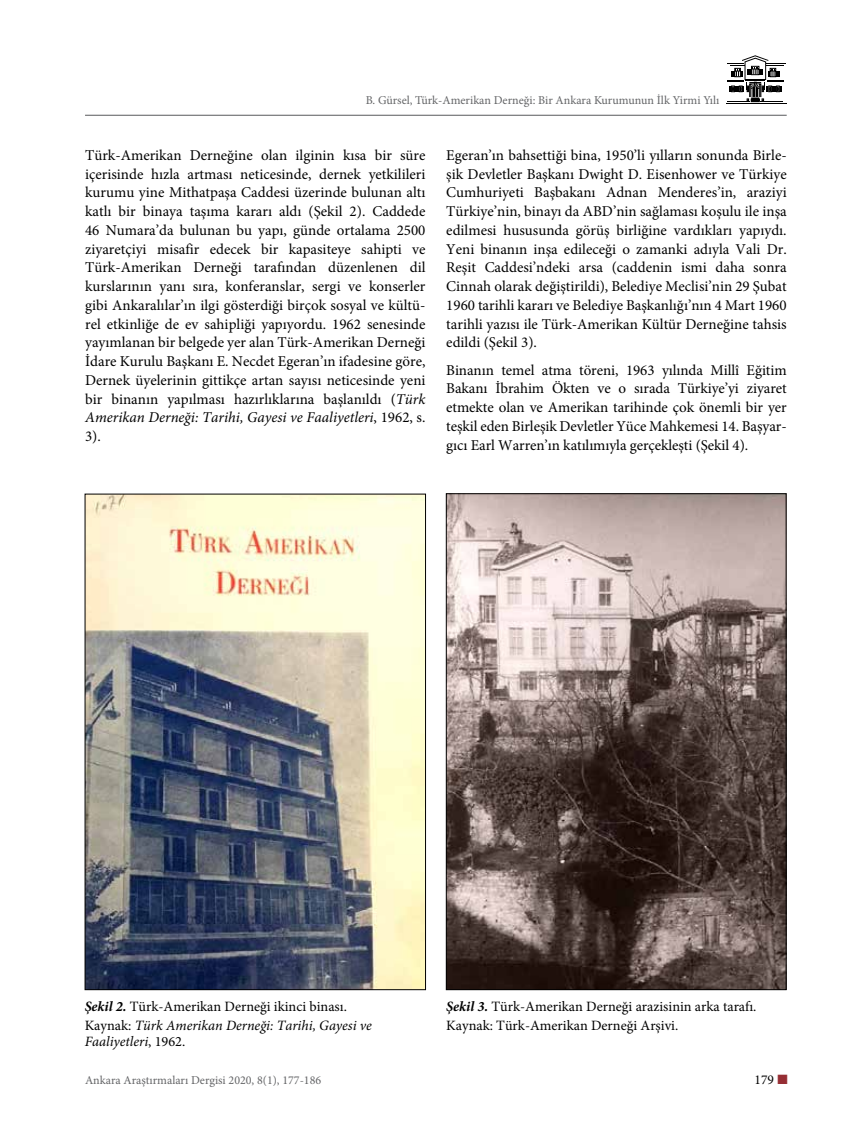
<style>
.page{position:relative;width:842px;height:1127px;background:#fff}
.page>*{position:absolute;margin:0;border:0;box-sizing:border-box;transform-origin:0 0}
.t1{font:15px/18.8px "Minion Pro";color:#000;text-align:justify}
.t2{font:14.25px/18.6px "Minion Pro";color:#000}
.t3{font:italic 14.25px "Minion Pro";color:#000}
.t4{font:13.5px "Minion Pro";color:#000}
.t5{font:12px "Minion Pro";color:#636466}
.s1{font-style:italic}
.s2{font-weight:700;font-style:italic}
.s3{font-style:normal}
.s4{color:#962e34}
</style>
<div class="page">
<hr style="left:85px;top:115px;width:702px;height:1px;background:#58595b">
<hr style="left:726px;top:103px;width:60px;height:1px;background:#000">
<svg style="left:727px;top:55px;width:59px;height:48px"></svg>
<img style="left:87px;top:496px;width:337px;height:492px">
<img style="left:448px;top:495px;width:336px;height:493px">
<p class="t5" style="left:366px;top:92px;width:355px">B. Gürsel, Türk-Amerikan Derneği: Bir Ankara Kurumunun İlk Yirmi Yılı</p>
<p class="t1" style="left:85px;top:146px;width:342px">Türk-Amerikan Derneğine olan ilginin kısa bir süre içerisinde hızla artması neticesinde, dernek yetkilileri kurumu yine Mithatpaşa Caddesi üzerinde bulunan altı katlı bir binaya taşıma kararı aldı (Şekil 2). Caddede 46 Numara’da bulunan bu yapı, günde ortalama 2500 ziyaretçiyi misafir edecek bir kapasiteye sahipti ve Türk-Amerikan Derneği tarafından düzenlenen dil kurslarının yanı sıra, konferanslar, sergi ve konserler gibi Ankaralılar’ın ilgi gösterdiği birçok sosyal ve kültü&shy;rel etkinliğe de ev sahipliği yapıyordu. 1962 senesinde yayımlanan bir belgede yer alan Türk-Amerikan Derneği İdare Kurulu Başkanı E. Necdet Egeran’ın ifadesine göre, Dernek üyelerinin gittikçe artan sayısı neticesinde yeni bir binanın yapılması hazırlıklarına başlanıldı (<span class="s1">Türk Amerikan Derneği: Tarihi, Gayesi ve Faaliyetleri</span>, 1962, s.<br>3).</p>
<p class="t1" style="left:446px;top:146px;width:342px">Egeran’ın bahsettiği bina, 1950’li yılların sonunda Birle&shy;şik Devletler Başkanı Dwight D. Eisenhower ve Türkiye Cumhuriyeti Başbakanı Adnan Menderes’in, araziyi Türkiye’nin, binayı da ABD’nin sağlaması koşulu ile inşa edilmesi hususunda görüş birliğine vardıkları yapıydı.<br>Yeni binanın inşa edileceği o zamanki adıyla Vali Dr.<br>Reşit Caddesi’ndeki arsa (caddenin ismi daha sonra Cinnah olarak değiştirildi), Belediye Meclisi’nin 29 Şubat 1960 tarihli kararı ve Belediye Başkanlığı’nın 4 Mart 1960 tarihli yazısı ile Türk-Amerikan Kültür Derneğine tahsis edildi (Şekil 3).</p>
<p class="t1" style="left:446px;top:360px;width:342px">Binanın temel atma töreni, 1963 yılında Millî Eğitim Bakanı İbrahim Ökten ve o sırada Türkiye’yi ziyaret etmekte olan ve Amerikan tarihinde çok önemli bir yer teşkil eden Birleşik Devletler Yüce Mahkemesi 14. Başyar&shy;gıcı Earl Warren’ın katılımıyla gerçekleşti (Şekil 4).</p>
<p class="t2" style="left:85px;top:997px;width:289px"><span class="s2">Şekil 2.</span> Türk-Amerikan Derneği ikinci binası.<br>Kaynak: <span class="s1">Türk Amerikan Derneği: Tarihi, Gayesi ve</span></p>
<p class="t3" style="left:85px;top:1032px;width:102px">Faaliyetleri<span class="s3">, 1962.</span></p>
<p class="t2" style="left:446px;top:997px;width:312px"><span class="s2">Şekil 3.</span> Türk-Amerikan Derneği arazisinin arka tarafı.<br>Kaynak: Türk-Amerikan Derneği Arşivi.</p>
<p class="t5" style="left:85px;top:1072px;width:238px">Ankara Araştırmaları Dergisi 2020, 8(1), 177-186</p>
<p class="t4" style="left:755px;top:1071px;width:35px">179 <span class="s4">■</span></p>
</div>
